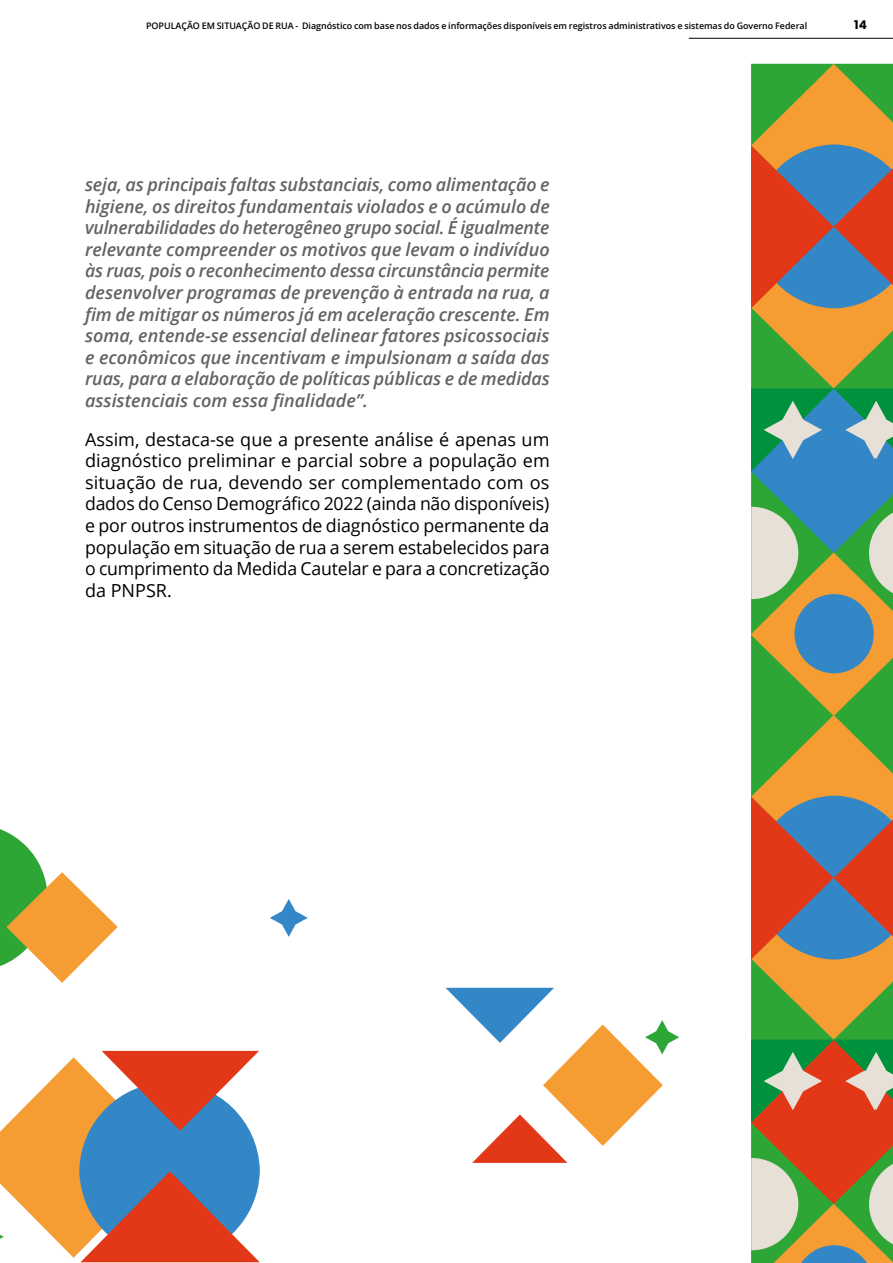
<style>
.page{position:relative;width:893px;height:1263px;background:#fff}
.page>*{position:absolute;margin:0;border:0;box-sizing:border-box;transform-origin:0 0}
.t1{font:italic 600 18px/21.6px "Open Sans";color:#646363;text-align:justify}
.t2{font:18px/21.6px "Open Sans";letter-spacing:-.01em;color:#000;text-align:justify}
.t3{font:700 12px "Poppins";color:#000}
.t4{font:600 9px "Open Sans";letter-spacing:-.005em;color:#000}
</style>
<div class="page">
<svg style="left:751px;top:64px;width:142px;height:1199px;background:#8f8b5d"></svg>
<svg style="left:0;top:1051px;width:260px;height:211px"></svg>
<svg style="left:446px;top:988px;width:233px;height:175px"></svg>
<svg style="left:0;top:829px;width:118px;height:154px"></svg>
<svg style="left:270px;top:899px;width:38px;height:38px"></svg>
<hr style="left:689px;top:38px;width:204px;height:1px;background:#000">
<p class="t4" style="left:146px;top:19px;width:663px">POPULAÇÃO EM SITUAÇÃO DE RUA - Diagnóstico com base nos dados e informações disponíveis em registros administrativos e sistemas do Governo Federal</p>
<p class="t3" style="left:854px;top:17px;width:14px">14</p>
<p class="t1" style="left:85px;top:173px;width:466px">seja, as principais faltas substanciais, como alimentação e higiene, os direitos fundamentais violados e o acúmulo de vulnerabilidades do heterogêneo grupo social. É igualmente relevante compreender os motivos que levam o indivíduo às ruas, pois o reconhecimento dessa circunstância permite desenvolver programas de prevenção à entrada na rua, a fim de mitigar os números já em aceleração crescente. Em soma, entende-se essencial delinear fatores psicossociais e econômicos que incentivam e impulsionam a saída das ruas, para a elaboração de políticas públicas e de medidas assistenciais com essa finalidade”.</p>
<p class="t2" style="left:85px;top:428px;width:466px">Assim, destaca-se que a presente análise é apenas um diagnóstico preliminar e parcial sobre a população em situação de rua, devendo ser complementado com os dados do Censo Demográfico 2022 (ainda não disponíveis) e por outros instrumentos de diagnóstico permanente da população em situação de rua a serem estabelecidos para o cumprimento da Medida Cautelar e para a concretização da PNPSR.</p>
</div>
